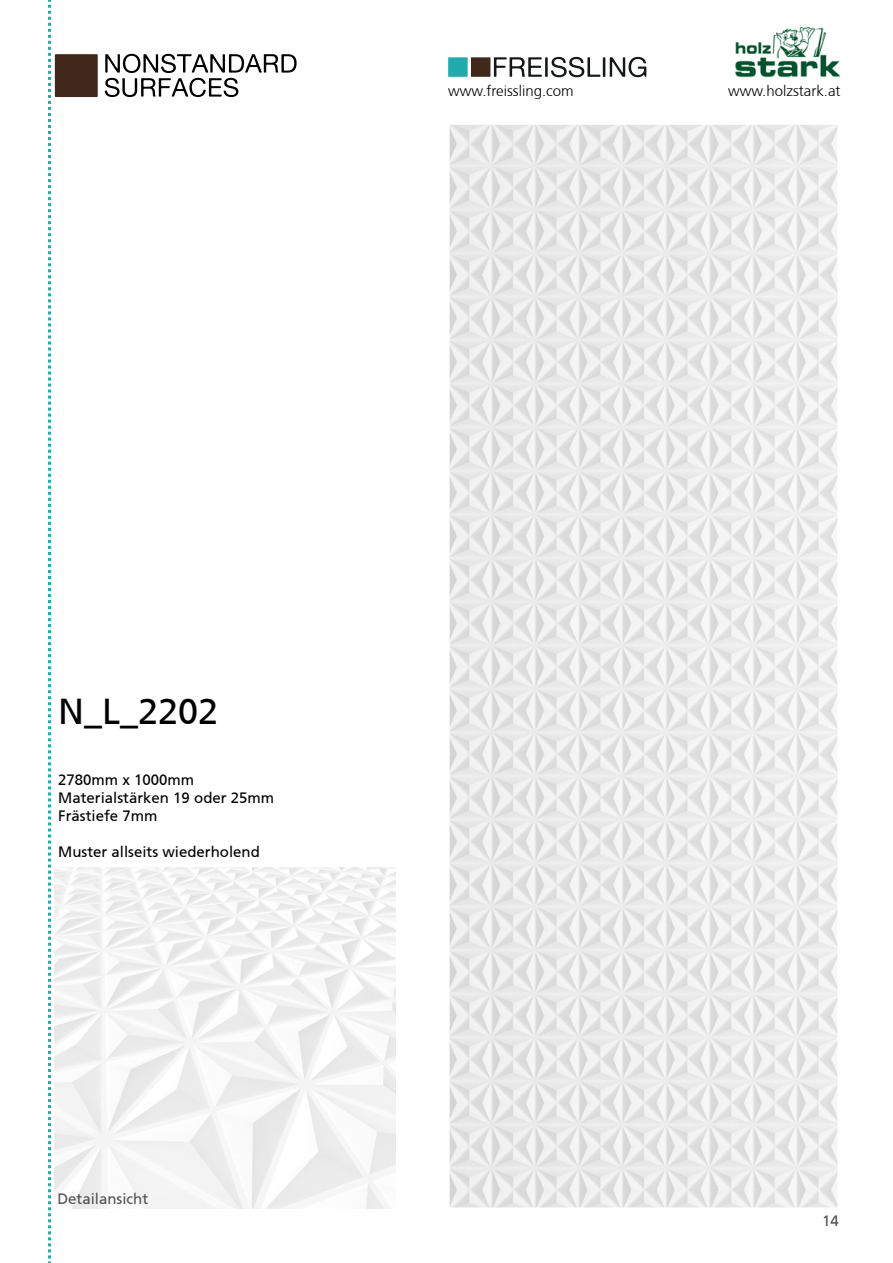
<style>
.page{position:relative;width:893px;height:1263px;background:#fff}
.page>*{position:absolute;margin:0;border:0;box-sizing:border-box;transform-origin:0 0}
.t1{font:36px "Frutiger CE";color:#000}
.t2{font:15px/18px "Frutiger CE";color:#000}
.t3{font:300 15px "Frutiger CE";color:#000}
.t4{font:15px "Frutiger CE";color:#515151}
</style>
<div class="page">
<img style="left:451px;top:126px;width:385px;height:1080px">
<div style="left:447px;top:122px;width:393px;height:1088px;border:3px solid #fff"></div>
<img style="left:54px;top:867px;width:341px;height:342px">
<svg style="left:494px;top:57px;width:152px;height:20px"></svg>
<div style="left:471px;top:57px;width:19px;height:20px;background:#40291a"></div>
<div style="left:448px;top:57px;width:20px;height:20px;background:#20abad"></div>
<svg style="left:105px;top:54px;width:192px;height:43px"></svg>
<div style="left:55px;top:54px;width:43px;height:43px;background:#40291a"></div>
<svg style="left:48px;top:0;width:3px;height:1263px"></svg>
<img style="left:734px;top:26px;width:107px;height:52px">
<p class="t3" style="left:448px;top:82px;width:127px">www.freissling.com</p>
<p class="t3" style="left:728px;top:82px;width:114px">www.holzstark.at</p>
<h1 class="t1" style="left:58px;top:690px;width:162px">N_L_2202</h1>
<p class="t2" style="left:58px;top:770px;width:217px">2780mm x 1000mm<br>Materialstärken 19 oder 25mm<br>Frästiefe 7mm</p>
<p class="t2" style="left:58px;top:842px;width:203px">Muster allseits wiederholend</p>
<p class="t4" style="left:57px;top:1190px;width:92px">Detailansicht</p>
<p class="t4" style="left:822px;top:1212px;width:18px">14</p>
</div>
